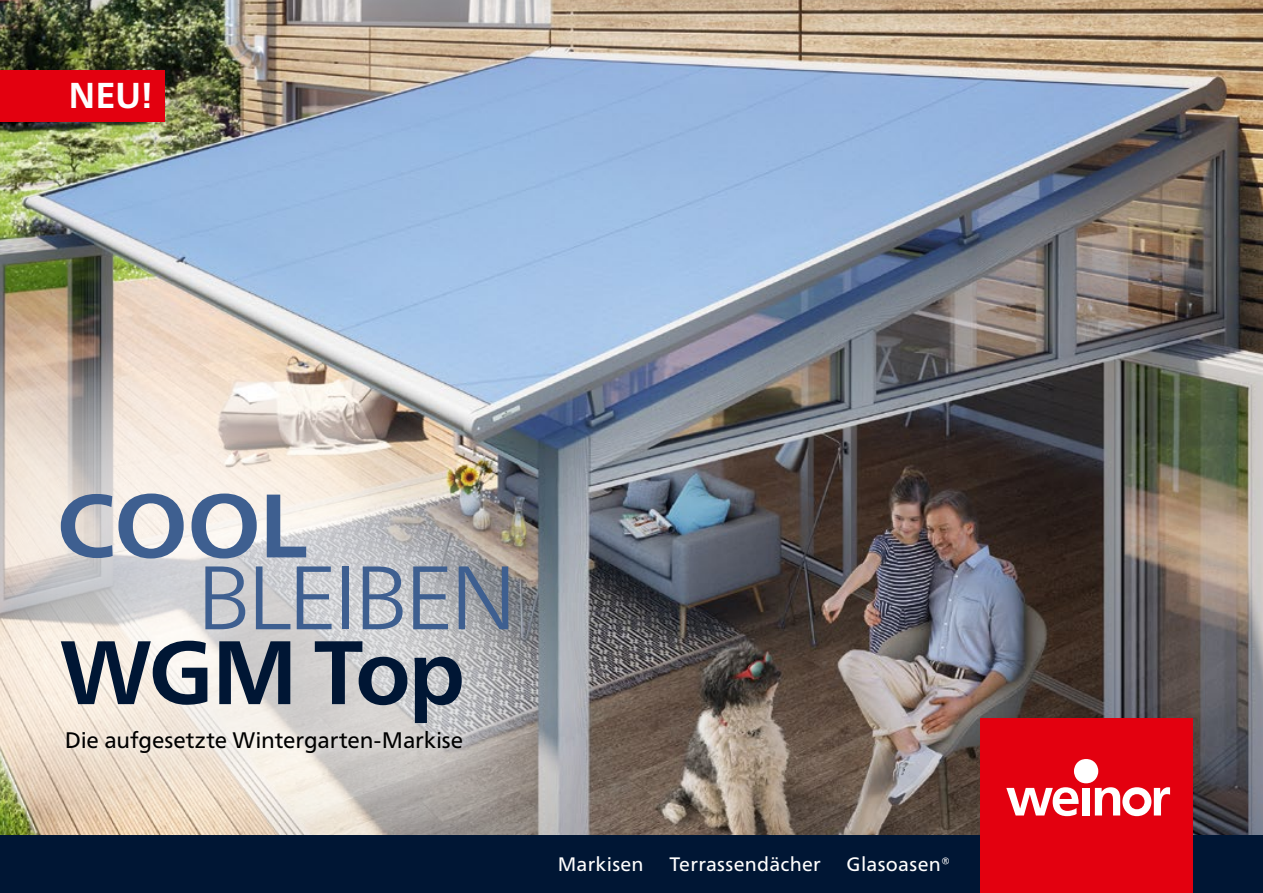
<style>
.page{position:relative;width:1263px;height:893px;background:#fff}
.page>*{position:absolute;margin:0;border:0;box-sizing:border-box;transform-origin:0 0}
.t1{font:300 90px "Frutiger Neue LTW1 G";letter-spacing:-.05em;color:#3e5f90;scale:1.06 1}
.t2{font:700 90px "Frutiger Neue LTW1 G";color:#001634}
.t3{font:700 90px "Frutiger Neue LTW1 G";color:#3e5f90;scale:1.06 1}
.t4{font:700 36px "Frutiger Neue LTW1 G";color:#fff}
.t5{font:22.5px "Frutiger Neue LTW1 G";letter-spacing:-.005em;color:#000}
.t6{font:19.5px "Frutiger Neue LTW1 G";letter-spacing:.015em;color:#fff}
</style>
<div class="page">
<img style="left:0;top:0;width:1263px;height:836px">
<svg style="left:0;top:327px;width:588px;height:509px;background:#cac6c2"></svg>
<div style="left:55px;top:720px;width:418px;height:45px;background:#fff;opacity:.75"></div>
<div style="left:0;top:70px;width:165px;height:51px;background:#e3000f"></div>
<div style="left:0;top:836px;width:1263px;height:57px;background:#001634"></div>
<div style="left:980px;top:719px;width:213px;height:174px;background:#e3000f"></div>
<svg style="left:1006px;top:787px;width:72px;height:29px"></svg>
<div style="left:1082px;top:788px;width:8px;height:27px;background:#fff"></div>
<div style="left:1074px;top:759px;width:24px;height:24px;background:#fff;border-radius:50%"></div>
<svg style="left:1095px;top:787px;width:75px;height:29px"></svg>
<h2 class="t4" style="left:69px;top:74px;width:86px">NEU!</h2>
<h1 class="t3" style="left:56px;top:473px;width:239px">COOL</h1>
<h1 class="t1" style="left:196px;top:543px;width:305px">BLEIBEN</h1>
<h1 class="t2" style="left:59px;top:619px;width:408px">WGM TOP</h1>
<p class="t5" style="left:65px;top:727px;width:400px">Die aufgesetzte Wintergarten-Markise</p>
<p class="t6" style="left:558px;top:852px;width:88px">Markisen</p>
<p class="t6" style="left:669px;top:852px;width:153px">Terrassendächer</p>
<p class="t6" style="left:847px;top:852px;width:105px">Glasoasen®</p>
</div>
